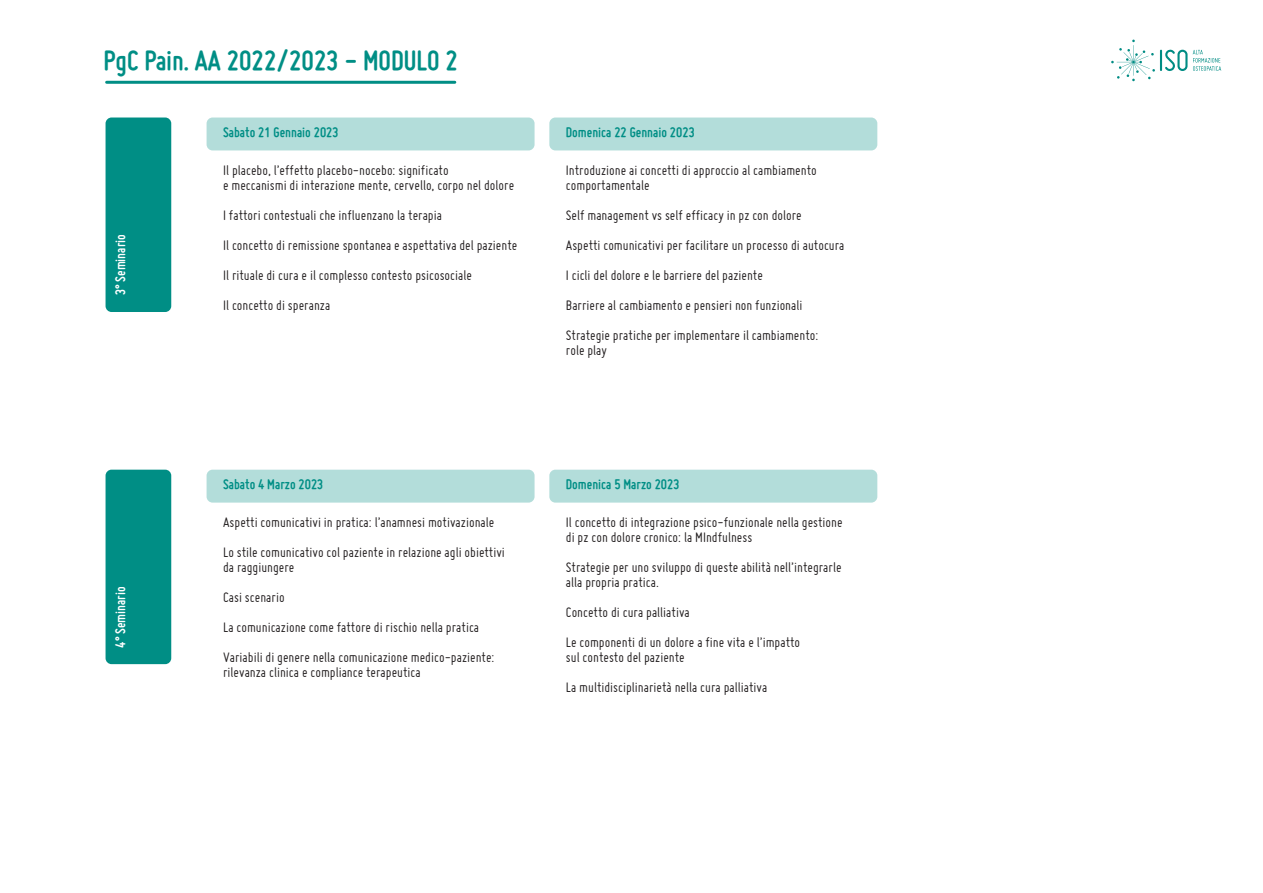
<style>
.page{position:relative;width:1263px;height:893px;background:#fff}
.page>*{position:absolute;margin:0;border:0;box-sizing:border-box;transform-origin:0 0}
.t1{font:700 30px "Miso";color:#008e85}
.t2{font:15px/30px "Miso";color:#231f20}
.t3{font:700 15px "Miso";color:#008e85}
.t4{font:700 15px "Miso";color:#fff}
</style>
<div class="page">
<div style="left:106px;top:118px;width:65px;height:194px;background:#008e85;border-radius:6px"></div>
<div style="left:207px;top:118px;width:328px;height:32px;background:#b3ddda;border-radius:6px"></div>
<div style="left:549px;top:118px;width:328px;height:32px;background:#b3ddda;border-radius:6px"></div>
<div style="left:106px;top:470px;width:65px;height:194px;background:#008e85;border-radius:6px"></div>
<div style="left:207px;top:470px;width:328px;height:33px;background:#b3ddda;border-radius:6px"></div>
<div style="left:549px;top:470px;width:328px;height:33px;background:#b3ddda;border-radius:6px"></div>
<svg style="left:1111px;top:40px;width:44px;height:41px"></svg>
<hr style="left:1160px;top:50px;width:2px;height:21px;background:#008c84">
<svg style="left:1165px;top:50px;width:22px;height:21px"></svg>
<svg style="left:1193px;top:50px;width:28px;height:21px"></svg>
<hr style="left:107px;top:81px;width:348px;height:3px;background:#008e85">
<h1 class="t1" style="left:104px;top:44px;width:356px">PgC Pain. AA 2022/2023 - MODULO 2</h1>
<p class="t4" style="left:112px;top:295px;width:63px;rotate:-90deg">3° Seminario</p>
<p class="t4" style="left:112px;top:648px;width:63px;rotate:-90deg">4° Seminario</p>
<p class="t3" style="left:223px;top:124px;width:117px">Sabato 21 Gennaio 2023</p>
<p class="t2" style="left:223px;top:162px;width:293px;line-height:15px">Il placebo, l’effetto placebo-nocebo: significato<br>e meccanismi di interazione mente, cervello, corpo nel dolore</p>
<p class="t2" style="left:223px;top:200px;width:296px">I fattori contestuali che influenzano la terapia<br>Il concetto di remissione spontanea e aspettativa del paziente Il rituale di cura e il complesso contesto psicosociale<br>Il concetto di speranza</p>
<p class="t3" style="left:223px;top:476px;width:102px">Sabato 4 Marzo 2023</p>
<p class="t2" style="left:223px;top:507px;width:283px">Aspetti comunicativi in pratica: l’anamnesi motivazionale<br>Lo stile comunicativo col paziente in relazione agli obiettivi</p>
<p class="t2" style="left:223px;top:552px;width:273px">da raggiungere<br>Casi scenario<br>La comunicazione come fattore di rischio nella pratica Variabili di genere nella comunicazione medico-paziente:</p>
<p class="t2" style="left:223px;top:657px;width:199px">rilevanza clinica e compliance terapeutica</p>
<p class="t3" style="left:566px;top:124px;width:130px">Domenica 22 Gennaio 2023</p>
<p class="t2" style="left:566px;top:162px;width:252px;line-height:15px">Introduzione ai concetti di approccio al cambiamento comportamentale</p>
<p class="t2" style="left:566px;top:200px;width:280px">Self management vs self efficacy in pz con dolore<br>Aspetti comunicativi per facilitare un processo di autocura I cicli del dolore e le barriere del paziente<br>Barriere al cambiamento e pensieri non funzionali Strategie pratiche per implementare il cambiamento:</p>
<p class="t2" style="left:566px;top:335px;width:43px">role play</p>
<p class="t3" style="left:566px;top:476px;width:115px">Domenica 5 Marzo 2023</p>
<p class="t2" style="left:566px;top:514px;width:278px;line-height:15px">Il concetto di integrazione psico-funzionale nella gestione di pz con dolore cronico: la MIndfulness</p>
<p class="t2" style="left:566px;top:559px;width:277px;line-height:15px">Strategie per uno sviluppo di queste abilità nell’integrarle alla propria pratica.</p>
<p class="t2" style="left:566px;top:597px;width:236px">Concetto di cura palliativa<br>Le componenti di un dolore a fine vita e l’impatto</p>
<p class="t2" style="left:566px;top:642px;width:203px">sul contesto del paziente<br>La multidisciplinarietà nella cura palliativa</p>
</div>
